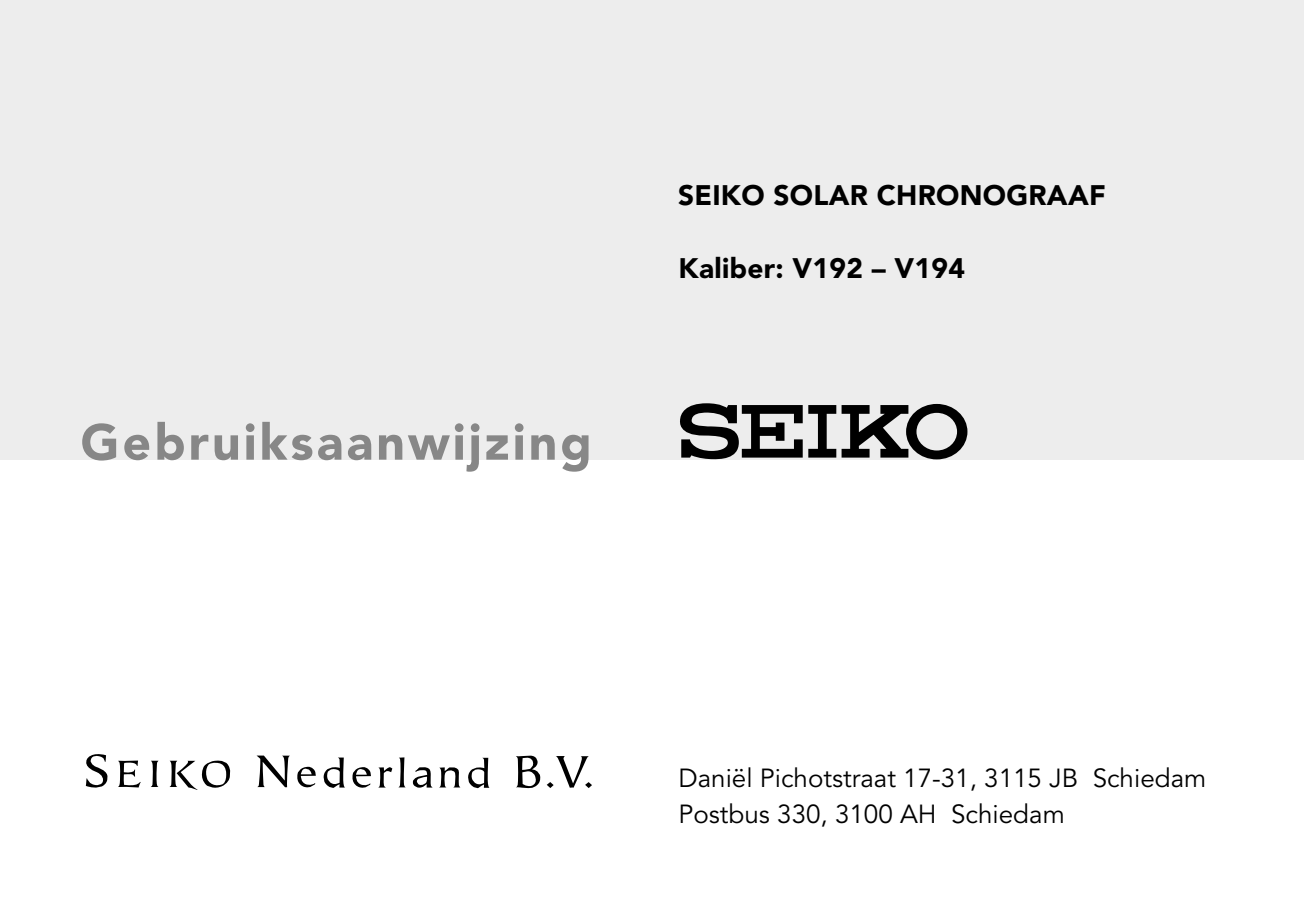
<style>
.page{position:relative;width:1304px;height:908px;background:#fff}
.page>*{position:absolute;margin:0;border:0;box-sizing:border-box;transform-origin:0 0}
.t1{font:900 50px "Avenir LT Std";letter-spacing:.06em;color:#878787}
.t2{font:900 28px "Avenir LT Std";letter-spacing:.01em;color:#000}
.t3{font:26px/36.4px "Avenir LT Std";color:#000}
</style>
<div class="page">
<div style="left:0;top:0;width:1304px;height:459px;background:#ededed"></div>
<svg style="left:842px;top:404px;width:125px;height:55px"></svg>
<svg style="left:680px;top:403px;width:156px;height:56px"></svg>
<svg style="left:516px;top:755px;width:76px;height:33px"></svg>
<svg style="left:439px;top:757px;width:51px;height:31px"></svg>
<svg style="left:412px;top:767px;width:21px;height:21px"></svg>
<svg style="left:399px;top:757px;width:6px;height:30px"></svg>
<svg style="left:378px;top:767px;width:14px;height:20px"></svg>
<svg style="left:169px;top:760px;width:62px;height:29px"></svg>
<svg style="left:151px;top:760px;width:8px;height:26px"></svg>
<svg style="left:118px;top:760px;width:23px;height:27px"></svg>
<svg style="left:86px;top:754px;width:22px;height:34px"></svg>
<svg style="left:257px;top:755px;width:114px;height:33px"></svg>
<h1 class="t1" style="left:81px;top:412px;width:513px">Gebruiksaanwijzing</h1>
<p class="t2" style="left:678px;top:179px;width:429px">SEIKO SOLAR CHRONOGRAAF</p>
<p class="t2" style="left:679px;top:251px;width:288px">Kaliber: V192 – V194</p>
<p class="t3" style="left:678px;top:759px;width:529px">Daniël Pichotstraat 17-31, 3115 JB Schiedam<br>Postbus 330, 3100 AH Schiedam</p>
</div>
